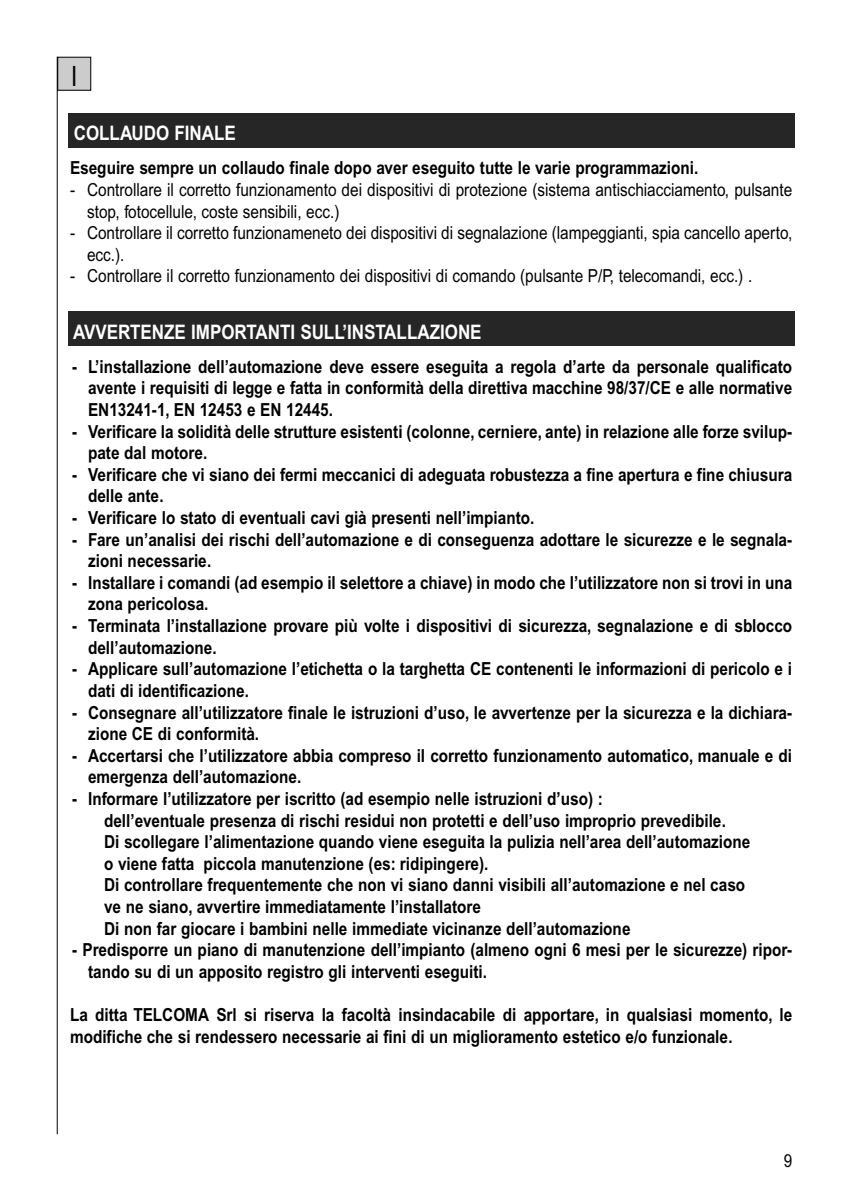
<style>
.page{position:relative;width:851px;height:1191px;background:#fff}
.page>*{position:absolute;margin:0;border:0;box-sizing:border-box;transform-origin:0 0}
.t1{font:28px "Arial";color:#000;scale:.8 1}
.t2{font:700 20px "Arial";color:#fff;scale:.85 1}
.t3{font:700 18px/21.6px "Arial";color:#000;scale:.85 1}
.t4{font:18px/21.6px "Arial";color:#000;scale:.85 1}
</style>
<div class="page">
<div style="left:68px;top:312px;width:726px;height:34px;background:#262626"></div>
<div style="left:68px;top:113px;width:726px;height:34px;background:#262626"></div>
<div style="left:58px;top:57px;width:33px;height:33px;background:#ccc"></div>
<div style="left:57px;top:57px;width:34px;height:34px;border:1px solid #000"></div>
<hr style="left:57px;top:57px;width:1px;height:1077px;background:#000">
<h1 class="t1" style="left:71px;top:67px;width:9px">I</h1>
<p class="t2" style="left:74px;top:126px;width:192px">COLLAUDO FINALE</p>
<p class="t3" style="left:70px;top:159px;width:740px">Eseguire sempre un collaudo finale dopo aver eseguito tutte le varie programmazioni.</p>
<p class="t4" style="left:87px;top:181px;width:830px;text-indent:-17px">- Controllare il corretto funzionamento dei dispositivi di protezione (sistema antischiacciamento, pulsante stop, fotocellule, coste sensibili, ecc.)</p>
<p class="t4" style="left:87px;top:224px;width:831px;text-indent:-17px">- Controllare il corretto funzionameneto dei dispositivi di segnalazione (lampeggianti, spia cancello aperto, ecc.).</p>
<p class="t4" style="left:70px;top:267px;width:804px">- Controllare il corretto funzionamento dei dispositivi di comando (pulsante P/P, telecomandi, ecc.) .</p>
<p class="t2" style="left:73px;top:324px;width:482px">AVVERTENZE IMPORTANTI SULL’INSTALLAZIONE</p>
<p class="t3" style="left:88px;top:358px;width:829px;text-align:justify;text-indent:-16px">- L’installazione dell’automazione deve essere eseguita a regola d’arte da personale qualificato avente i requisiti di legge e fatta in conformità della direttiva macchine 98/37/CE e alle normative EN13241-1, EN 12453 e EN 12445.</p>
<p class="t3" style="left:88px;top:422px;width:829px;text-indent:-16px">- Verificare la solidità delle strutture esistenti (colonne, cerniere, ante) in relazione alle forze svilup&shy;pate dal motore.</p>
<p class="t3" style="left:88px;top:466px;width:829px;text-indent:-16px">- Verificare che vi siano dei fermi meccanici di adeguata robustezza a fine apertura e fine chiusura delle ante.</p>
<p class="t3" style="left:72px;top:509px;width:545px">- Verificare lo stato di eventuali cavi già presenti nell’impianto.</p>
<p class="t3" style="left:88px;top:530px;width:829px;text-indent:-16px">- Fare un’analisi dei rischi dell’automazione e di conseguenza adottare le sicurezze e le segnala&shy;zioni necessarie.</p>
<p class="t3" style="left:88px;top:574px;width:829px;text-indent:-16px">- Installare i comandi (ad esempio il selettore a chiave) in modo che l’utilizzatore non si trovi in una zona pericolosa.</p>
<p class="t3" style="left:88px;top:617px;width:829px;text-indent:-16px">- Terminata l’installazione provare più volte i dispositivi di sicurezza, segnalazione e di sblocco dell’automazione.</p>
<p class="t3" style="left:88px;top:660px;width:829px;text-indent:-16px">- Applicare sull’automazione l’etichetta o la targhetta CE contenenti le informazioni di pericolo e i dati di identificazione.</p>
<p class="t3" style="left:88px;top:703px;width:829px;text-indent:-16px">- Consegnare all’utilizzatore finale le istruzioni d’uso, le avvertenze per la sicurezza e la dichiara&shy;zione CE di conformità.</p>
<p class="t3" style="left:88px;top:746px;width:829px;text-indent:-16px">- Accertarsi che l’utilizzatore abbia compreso il corretto funzionamento automatico, manuale e di emergenza dell’automazione.</p>
<p class="t3" style="left:104px;top:790px;width:761px;text-indent:-32px">- Informare l’utilizzatore per iscritto (ad esempio nelle istruzioni d’uso) :<br>dell’eventuale presenza di rischi residui non protetti e dell’uso improprio prevedibile.<br>Di scollegare l’alimentazione quando viene eseguita la pulizia nell’area dell’automazione o viene fatta piccola manutenzione (es: ridipingere).<br>Di controllare frequentemente che non vi siano danni visibili all’automazione e nel caso ve ne siano, avvertire immediatamente l’installatore<br>Di non far giocare i bambini nelle immediate vicinanze dell’automazione</p>
<p class="t3" style="left:88px;top:941px;width:829px;text-indent:-16px">- Predisporre un piano di manutenzione dell’impianto (almeno ogni 6 mesi per le sicurezze) ripor&shy;tando su di un apposito registro gli interventi eseguiti.</p>
<p class="t3" style="left:70px;top:1006px;width:851px">La ditta TELCOMA Srl si riserva la facoltà insindacabile di apportare, in qualsiasi momento, le modifiche che si rendessero necessarie ai fini di un miglioramento estetico e/o funzionale.</p>
<p class="t4" style="left:783px;top:1151px;width:12px">9</p>
</div>
